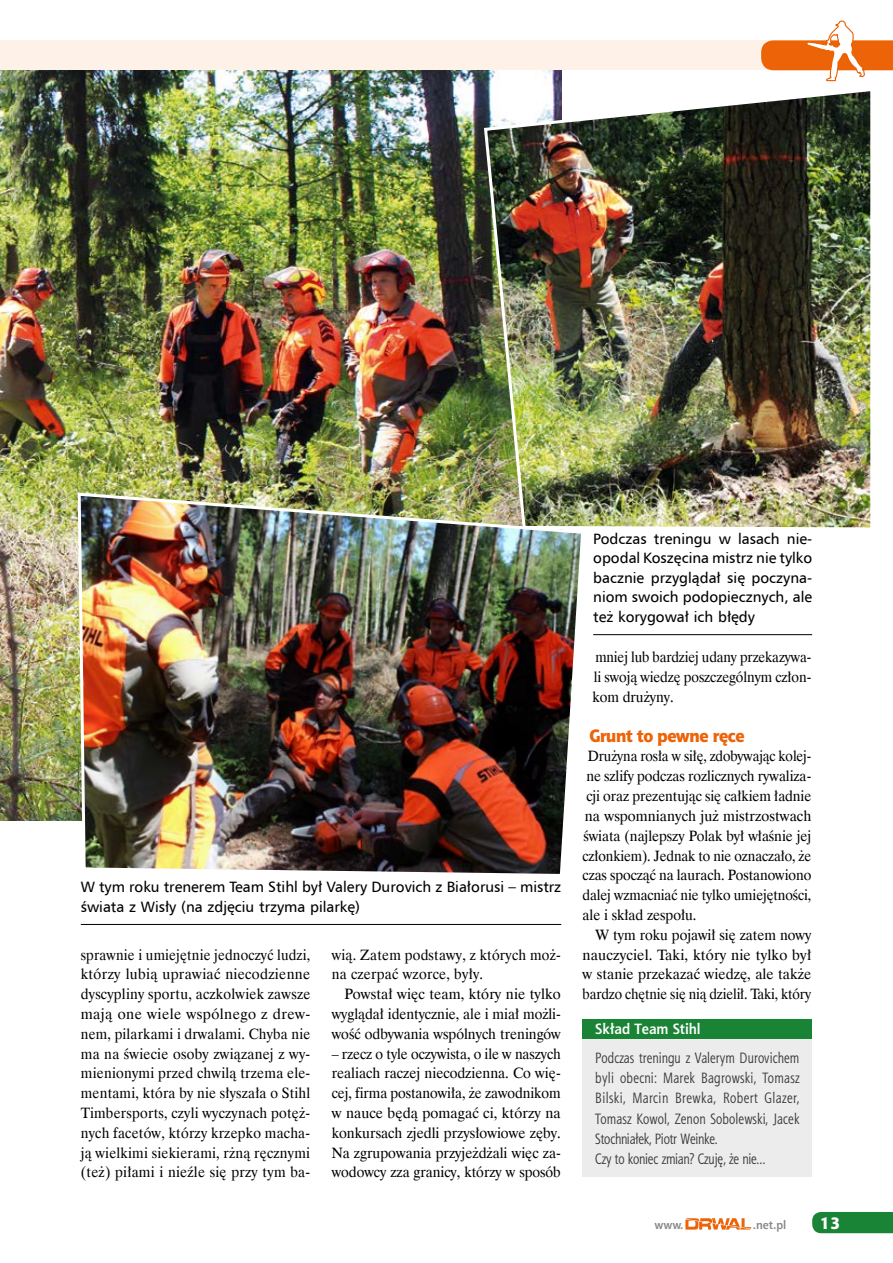
<style>
.page{position:relative;width:893px;height:1263px;background:#fff}
.page>*{position:absolute;margin:0;border:0;box-sizing:border-box;transform-origin:0 0}
.t1{font:18px "Aerton EFN Black";letter-spacing:-.025em;color:#ec6308;scale:.96 1}
.t2{font:16.5px "Aerton EFN Black";color:#fff}
.t3{font:15px/19.8px "Dutch 801 EU";letter-spacing:-.005em;color:#000;text-align:justify;scale:.93 1}
.t4{font:15px/19.8px "Dutch 801 EU";letter-spacing:-.005em;color:#000;text-align:justify;scale:.92 1}
.t5{font:15px/19.5px "Humnst 777 EU";color:#000;text-align:justify}
.t6{font:15px/19.8px "Dutch 801 EU";letter-spacing:-.005em;color:#000;text-align:justify;scale:.94 1}
.t7{font:15px/20.2px "Aerton Cnd EFN";letter-spacing:.01em;color:#3a3a39}
.t8{font:15px/19.8px "Dutch 801 EU";letter-spacing:-.005em;color:#000;text-align:justify;scale:.95 1}
.t9{font:15px/19.8px "Dutch 801 EU";letter-spacing:-.005em;color:#000;text-align:justify}
.t10{font:15px/19.8px "Dutch 801 EU";letter-spacing:.015em;color:#000;scale:.94 1}
.t11{font:700 15px "Aerton EFN";color:#fff;scale:.96 1}
.t12{font:700 12px "Aerton EFN";color:#868786}
</style>
<div class="page">
<div style="left:0;top:40px;width:893px;height:30px;background:#fef1e7"></div>
<div style="left:812px;top:1212px;width:81px;height:21px;background:#1a8436"></div>
<svg style="left:685px;top:1218px;width:66px;height:11px"></svg>
<svg style="left:761px;top:20px;width:132px;height:62px"></svg>
<img style="left:0;top:70px;width:561px;height:751px">
<hr style="left:593px;top:634px;width:219px;height:1px;background:#000">
<div style="left:583px;top:1038px;width:229px;height:139px;background:#ececec"></div>
<div style="left:583px;top:1019px;width:229px;height:20px;background:#1a8436"></div>
<img style="left:482px;top:86px;width:389px;height:442px">
<img style="left:76px;top:491px;width:510px;height:383px">
<hr style="left:81px;top:924px;width:480px;height:1px;background:#000">
<p class="t5" style="left:81px;top:877px;width:482px">W tym roku trenerem Team Stihl był Valery Durovich z Białorusi – mistrz świata z Wisły (na zdjęciu trzyma pilarkę)</p>
<p class="t3" style="left:81px;top:945px;width:248px">sprawnie i umiejętnie jednoczyć ludzi, którzy lubią uprawiać niecodzienne dyscypliny sportu, aczkolwiek zawsze mają one wiele wspólnego z drew&shy;nem, pilarkami i drwalami. Chyba nie ma na świecie osoby związanej z wy&shy;mienionymi przed chwilą trzema ele&shy;mentami, która by nie słyszała o Stihl Timbersports, czyli wyczynach potęż&shy;nych facetów, którzy krzepko macha&shy;ją wielkimi siekierami, rżną ręcznymi (też) piłami i nieźle się przy tym ba-</p>
<p class="t10" style="left:332px;top:945px;width:245px">wią. Zatem podstawy, z których moż&shy;na czerpać wzorce, były.</p>
<p class="t9" style="left:332px;top:984px;width:231px;text-indent:13px">Powstał więc team, który nie tylko wyglądał identycznie, ale i miał możli&shy;wość odbywania wspólnych treningów</p>
<p class="t6" style="left:332px;top:1044px;width:245px">– rzecz o tyle oczywista, o ile w naszych realiach raczej niecodzienna. Co wię&shy;cej, firma postanowiła, że zawodnikom w nauce będą pomagać ci, którzy na konkursach zjedli przysłowiowe zęby.<br>Na zgrupowania przyjeżdżali więc za&shy;wodowcy zza granicy, którzy w sposób</p>
<p class="t5" style="left:593px;top:528px;width:220px">Podczas treningu w lasach nie&shy;opodal Koszęcina mistrz nie tylko bacznie przyglądał się poczyna&shy;niom swoich podopiecznych, ale też korygował ich błędy</p>
<p class="t4" style="left:592px;top:648px;width:240px">mniej lub bardziej udany przekazywa&shy;li swoją wiedzę poszczególnym człon&shy;kom drużyny.</p>
<p class="t1" style="left:589px;top:724px;width:163px">Grunt to pewne ręce</p>
<p class="t4" style="left:583px;top:747px;width:250px;text-indent:5px">Drużyna rosła w siłę, zdobywając kolej&shy;ne szlify podczas rozlicznych rywaliza&shy;cji oraz prezentując się całkiem ładnie na wspomnianych już mistrzostwach świata (najlepszy Polak był właśnie jej członkiem). Jednak to nie oznaczało, że czas spocząć na laurach. Postanowiono dalej wzmacniać nie tylko umiejętności, ale i skład zespołu.</p>
<p class="t8" style="left:583px;top:925px;width:242px;text-indent:13px">W tym roku pojawił się zatem nowy nauczyciel. Taki, który nie tylko był w stanie przekazać wiedzę, ale także bardzo chętnie się nią dzielił. Taki, który</p>
<p class="t11" style="left:595px;top:1020px;width:111px">Skład Team Stihl</p>
<p class="t7" style="left:595px;top:1047px;width:206px">Podczas treningu z Valerym Durovichem byli obecni: Marek Bagrowski, Tomasz Bilski, Marcin Brewka, Robert Glazer, Tomasz Kowol, Zenon Sobolewski, Jacek Stochniałek, Piotr Weinke.<br>Czy to koniec zmian? Czuję, że nie…</p>
<p class="t12" style="left:654px;top:1218px;width:31px">www.</p>
<p class="t12" style="left:753px;top:1218px;width:35px">.net.pl</p>
<p class="t2" style="left:820px;top:1213px;width:22px">13</p>
</div>
